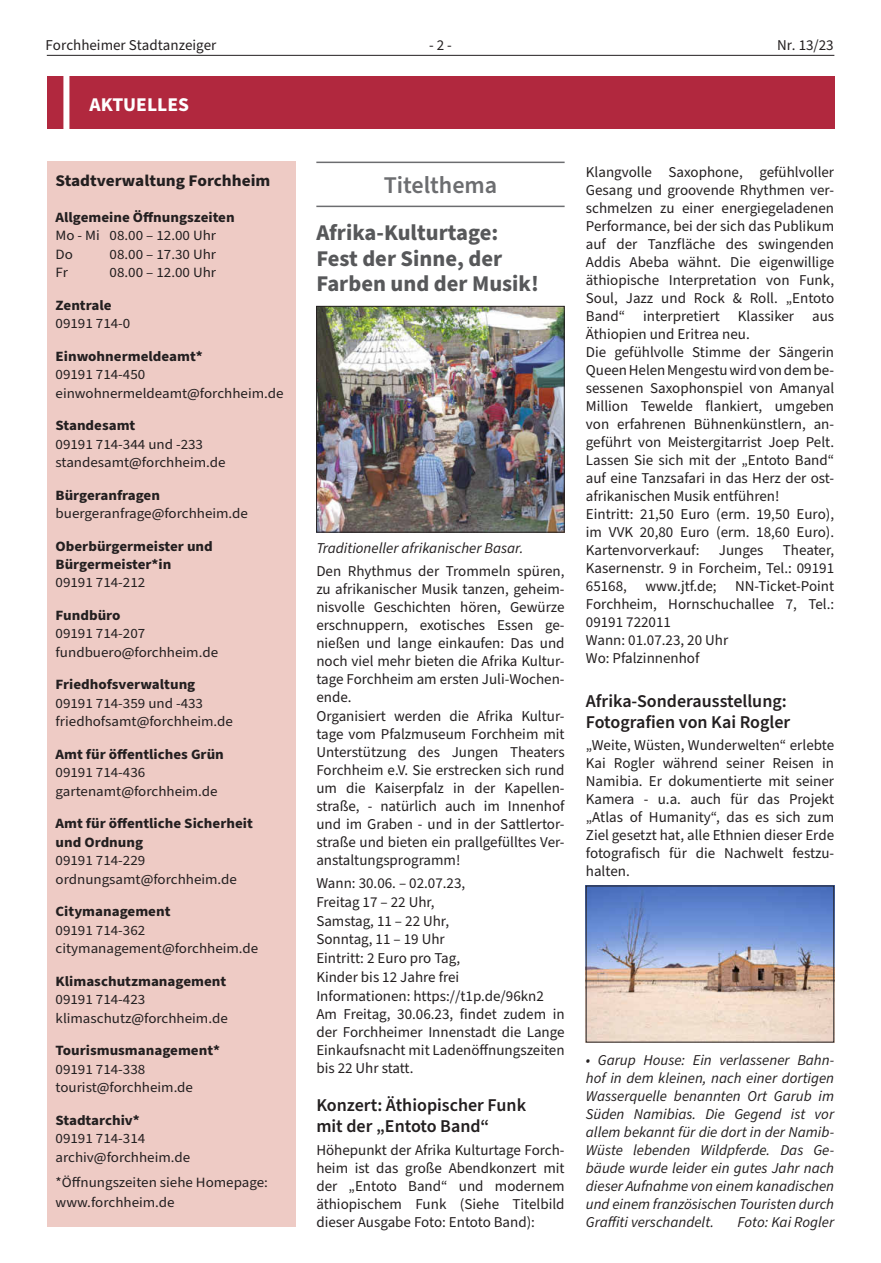
<style>
.page{position:relative;width:881px;height:1263px;background:#fff}
.page>*{position:absolute;margin:0;border:0;box-sizing:border-box;transform-origin:0 0}
.t1{font:600 24px "Source Sans Pro";color:#6c6d70}
.t2{font:700 22.5px/25.5px "Source Sans Pro";color:#57585a}
.t3{font:700 19.5px "Source Sans Pro";color:#fff}
.t4{font:600 18px/21px "Source Sans Pro";color:#231f20}
.t5{font:700 16.35px "Source Sans Pro";color:#231f20;scale:1.06 1}
.t6{font:15px/18px "Source Sans Pro";color:#231f20}
.t7{font:italic 15px/18px "Source Sans Pro";color:#231f20;text-align:justify}
.t8{font:14.1px/18.5px "Source Sans Pro";color:#231f20;scale:1.06 1}
.t9{font:700 14.1px/18.5px "Source Sans Pro";color:#231f20;scale:1.06 1}
</style>
<div class="page">
<hr style="left:47px;top:55px;width:787px;height:1px;background:#231f20">
<hr style="left:316px;top:162px;width:248px;height:1px;background:#6c6d70">
<hr style="left:316px;top:206px;width:248px;height:1px;background:#6c6d70">
<img style="left:318px;top:308px;width:244px;height:222px">
<div style="left:316px;top:306px;width:248px;height:226px;border:1px solid #231f20"></div>
<img style="left:587px;top:888px;width:244px;height:152px">
<div style="left:47px;top:76px;width:787px;height:52px;background:#b1283e"></div>
<div style="left:63px;top:75px;width:6px;height:54px;background:#fff"></div>
<div style="left:47px;top:162px;width:248px;height:1065px;background:#eecbc5"></div>
<p class="t6" style="left:45px;top:37px;width:172px">Forchheimer Stadtanzeiger</p>
<p class="t6" style="left:429px;top:37px;width:24px">- 2 -</p>
<p class="t6" style="left:776px;top:37px;width:58px">Nr. 13/23</p>
<h3 class="t3" style="left:90px;top:91px;width:101px">AKTUELLES</h3>
<p class="t5" style="left:56px;top:170px;width:204px">Stadtverwaltung Forchheim</p>
<p class="t9" style="left:56px;top:208px;width:170px">Allgemeine Öffnungszeiten</p>
<p class="t8" style="left:56px;top:227px;width:153px">Mo - Mi 08.00 – 12.00 Uhr<br>Do</p>
<p class="t8" style="left:110px;top:245px;width:102px">08.00 – 17.30 Uhr</p>
<p class="t8" style="left:56px;top:264px;width:13px">Fr</p>
<p class="t8" style="left:110px;top:264px;width:102px">08.00 – 12.00 Uhr</p>
<p class="t9" style="left:56px;top:296px;width:54px">Zentrale</p>
<p class="t8" style="left:56px;top:315px;width:72px">09191 714-0</p>
<p class="t9" style="left:56px;top:347px;width:140px">Einwohnermeldeamt*</p>
<p class="t8" style="left:56px;top:366px;width:216px">09191 714-450 einwohnermeldeamt@forchheim.de</p>
<p class="t9" style="left:56px;top:417px;width:77px">Standesamt</p>
<p class="t8" style="left:56px;top:435px;width:162px">09191 714-344 und -233 standesamt@forchheim.de</p>
<p class="t9" style="left:56px;top:486px;width:100px">Bürgeranfragen</p>
<p class="t8" style="left:56px;top:504px;width:183px">buergeranfrage@forchheim.de</p>
<p class="t9" style="left:56px;top:537px;width:150px">Oberbürgermeister und<br>Bürgermeister*in</p>
<p class="t8" style="left:56px;top:574px;width:86px">09191 714-212</p>
<p class="t9" style="left:56px;top:606px;width:63px">Fundbüro</p>
<p class="t8" style="left:56px;top:625px;width:155px">09191 714-207 fundbuero@forchheim.de</p>
<p class="t9" style="left:56px;top:676px;width:133px">Friedhofsverwaltung</p>
<p class="t8" style="left:56px;top:694px;width:169px">09191 714-359 und -433 friedhofsamt@forchheim.de</p>
<p class="t9" style="left:56px;top:745px;width:160px">Amt für öffentliches Grün</p>
<p class="t8" style="left:56px;top:764px;width:154px">09191 714-436 gartenamt@forchheim.de</p>
<p class="t9" style="left:56px;top:815px;width:188px">Amt für öffentliche Sicherheit und Ordnung</p>
<p class="t8" style="left:56px;top:852px;width:172px">09191 714-229 ordnungsamt@forchheim.de</p>
<p class="t9" style="left:56px;top:903px;width:110px">Citymanagement</p>
<p class="t8" style="left:56px;top:921px;width:193px">09191 714-362 citymanagement@forchheim.de</p>
<p class="t9" style="left:56px;top:972px;width:162px">Klimaschutzmanagement</p>
<p class="t8" style="left:56px;top:991px;width:164px">09191 714-423 klimaschutz@forchheim.de</p>
<p class="t9" style="left:56px;top:1042px;width:157px">Tourismusmanagement*</p>
<p class="t8" style="left:56px;top:1060px;width:131px">09191 714-338 tourist@forchheim.de</p>
<p class="t9" style="left:56px;top:1111px;width:81px">Stadtarchiv*</p>
<p class="t8" style="left:56px;top:1129px;width:128px">09191 714-314 archiv@forchheim.de</p>
<p class="t8" style="left:56px;top:1173px;width:202px;line-height:19.8px">*Öffnungszeiten siehe Homepage: www.forchheim.de</p>
<h1 class="t1" style="left:383px;top:169px;width:115px">Titelthema</h1>
<h2 class="t2" style="left:316px;top:221px;width:224px">Afrika-Kulturtage:<br>Fest der Sinne, der<br>Farben und der Musik!</h2>
<p class="t7" style="left:316px;top:540px;width:208px">Traditioneller afrikanischer Basar.</p>
<p class="t6" style="left:316px;top:563px;width:250px">Den Rhythmus der Trommeln spüren, zu afrikanischer Musik tanzen, geheim&shy;nisvolle Geschichten hören, Gewürze erschnuppern, exotisches Essen ge&shy;nießen und lange einkaufen: Das und noch viel mehr bieten die Afrika Kultur&shy;tage Forchheim am ersten Juli-Wochen&shy;ende.<br>Organisiert werden die Afrika Kultur&shy;tage vom Pfalzmuseum Forchheim mit Unterstützung des Jungen Theaters Forchheim e.V. Sie erstrecken sich rund um die Kaiserpfalz in der Kapellen&shy;straße, - natürlich auch im Innenhof und im Graben - und in der Sattlertor&shy;straße und bieten ein prallgefülltes Ver&shy;anstaltungsprogramm!</p>
<p class="t6" style="left:316px;top:874px;width:250px;line-height:18.6px">Wann: 30.06. – 02.07.23,<br>Freitag 17 – 22 Uhr,<br>Samstag, 11 – 22 Uhr,<br>Sonntag, 11 – 19 Uhr<br>Eintritt: 2 Euro pro Tag,<br>Kinder bis 12 Jahre frei<br>Informationen: https://t1p.de/96kn2<br>Am Freitag, 30.06.23, findet zudem in der Forchheimer Innenstadt die Lange<br>Einkaufsnacht mit Ladenöffnungszeiten bis 22 Uhr statt.</p>
<p class="t4" style="left:316px;top:1095px;width:211px">Konzert: Äthiopischer Funk mit der „Entoto Band“</p>
<p class="t6" style="left:316px;top:1141px;width:250px;text-align:justify">Höhepunkt der Afrika Kulturtage Forch&shy;heim ist das große Abendkonzert mit der „Entoto Band“ und modernem äthiopischem Funk (Siehe Titelbild dieser Ausgabe Foto: Entoto Band):</p>
<p class="t6" style="left:585px;top:163px;width:250px">Klangvolle Saxophone, gefühlvoller Gesang und groovende Rhythmen ver&shy;schmelzen zu einer energiegeladenen Performance, bei der sich das Publikum auf der Tanzfläche des swingenden Addis Abeba wähnt. Die eigenwillige äthiopische Interpretation von Funk, Soul, Jazz und Rock &amp; Roll. „Entoto Band“ interpretiert Klassiker aus Äthiopien und Eritrea neu.<br>Die gefühlvolle Stimme der Sängerin Queen Helen Mengestu wird von dem be&shy;sessenen Saxophonspiel von Amanyal Million Tewelde flankiert, umgeben von erfahrenen Bühnenkünstlern, an&shy;geführt von Meistergitarrist Joep Pelt.<br>Lassen Sie sich mit der „Entoto Band“ auf eine Tanzsafari in das Herz der ost&shy;afrikanischen Musik entführen!<br>Eintritt: 21,50 Euro (erm. 19,50 Euro), im VVK 20,80 Euro (erm. 18,60 Euro).<br>Kartenvorverkauf:</p>
<p class="t6" style="left:585px;top:542px;width:250px;text-indent:197px">Theater,<br>Kasernenstr. 9 in Forcheim, Tel.: 09191<br>65168, www.jtf.de; NN-Ticket-Point<br>Forchheim, Hornschuchallee 7, Tel.:<br>09191 722011<br>Wann: 01.07.23, 20 Uhr<br>Wo: Pfalzinnenhof</p>
<p class="t4" style="left:585px;top:691px;width:206px">Afrika-Sonderausstellung:<br>Fotografien von Kai Rogler</p>
<p class="t6" style="left:585px;top:736px;width:250px;text-align:justify">„Weite, Wüsten, Wunderwelten“ erlebte Kai Rogler während seiner Reisen in Namibia. Er dokumentierte mit seiner Kamera - u.a. auch für das Projekt „Atlas of Humanity“, das es sich zum Ziel gesetzt hat, alle Ethnien dieser Erde fotografisch für die Nachwelt festzu&shy;halten.</p>
<p class="t6" style="left:718px;top:542px;width:46px">Junges</p>
<p class="t7" style="left:585px;top:1051px;width:250px">• Garup House: Ein verlassener Bahn&shy;hof in dem kleinen, nach einer dortigen Wasserquelle benannten Ort Garub im Süden Namibias. Die Gegend ist vor allem bekannt für die dort in der Namib-Wüste lebenden Wildpferde. Das Ge&shy;bäude wurde leider ein gutes Jahr nach dieser Aufnahme von einem kanadischen und einem französischen Touristen durch Graffiti verschandelt.</p>
<p class="t7" style="left:737px;top:1213px;width:98px">Foto: Kai Rogler</p>
</div>
